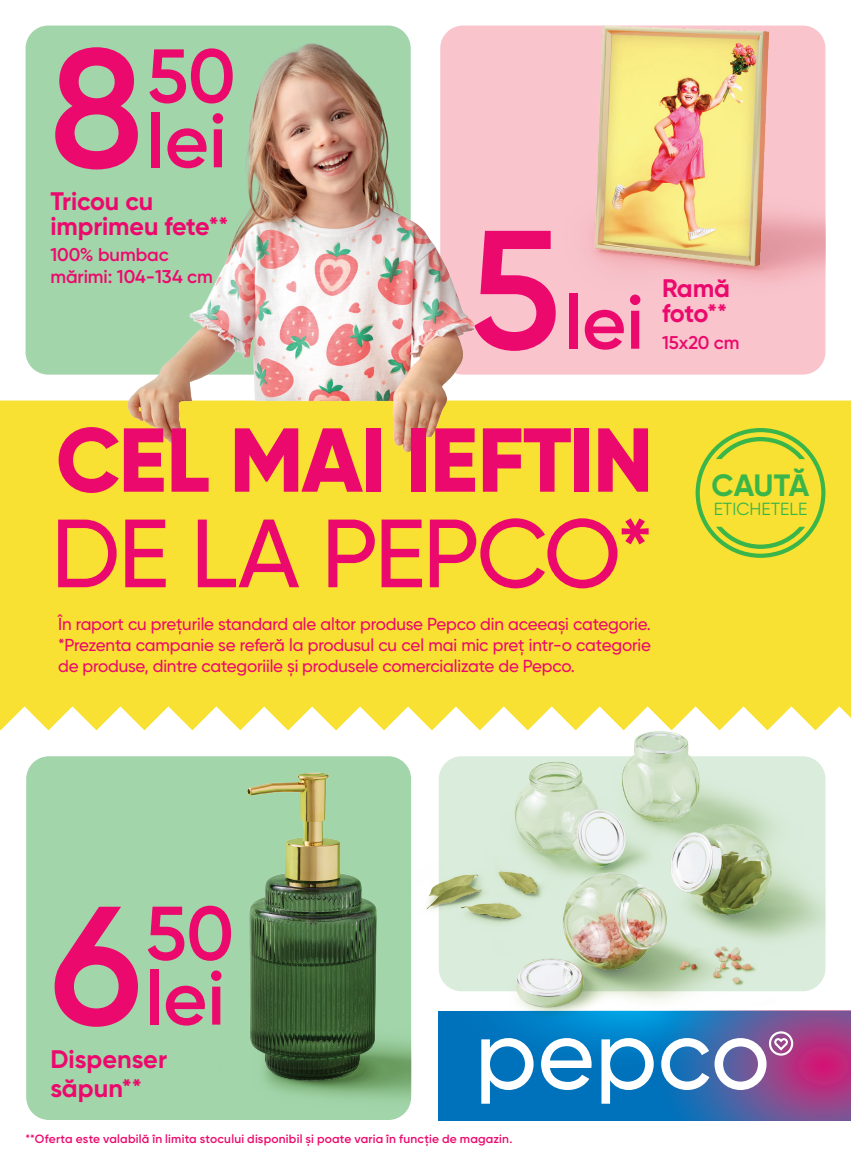
<style>
.page{position:relative;width:851px;height:1170px;background:#fff}
.page>*{position:absolute;margin:0;border:0;box-sizing:border-box;transform-origin:0 0}
.t1{font:500 96.6px "Gilroy";letter-spacing:-.03em;color:#ec096d}
.t2{font:800 90.45px "Gilroy";letter-spacing:-.02em;color:#ec096d}
.t3{font:600 75.9px/64.8px "Gilroy";color:#ec096d;text-align:right}
.t4{font:700 30.75px "Gilroy";letter-spacing:-.015em;color:#3ab54a}
.t5{font:700 25.35px/25.3px "Gilroy";letter-spacing:-.005em;color:#ec096d}
.t6{font:600 18.45px/21.8px "Gilroy";letter-spacing:-.005em;color:#ec096d}
.t7{font:17.55px "Gilroy";color:#3ab54a}
.t8{font:500 17.4px/20.9px "Gilroy";letter-spacing:-.01em;color:#ec096d;text-align:justify}
.t9{font:600 12px "Gilroy";letter-spacing:.015em;color:#ec096d}
.s1{font-size:168.3px}
</style>
<div class="page">
<svg style="left:438px;top:1010px;width:412px;height:110px;background:#4a5ba3"></svg>
<div style="left:26px;top:26px;width:384px;height:348px;background:#a3d5ab;border-radius:23px"></div>
<div style="left:440px;top:26px;width:385px;height:348px;background:#f9c4cc;border-radius:23px"></div>
<div style="left:26px;top:756px;width:385px;height:363px;background:#a3d5ab;border-radius:23px"></div>
<div style="left:0;top:400px;width:850px;height:330px;background:#f8e132"></div>
<img style="left:214px;top:756px;width:197px;height:363px">
<img style="left:411px;top:726px;width:414px;height:379px">
<img style="left:500px;top:25px;width:325px;height:350px">
<img style="left:67px;top:25px;width:406px;height:542px">
<div style="left:695px;top:428px;width:130px;height:130px;border:4px solid #3ab54a;border-radius:50%"></div>
<svg style="left:715px;top:437px;width:90px;height:22px;background:#bfd339"></svg>
<svg style="left:715px;top:526px;width:90px;height:23px;background:#c1d438"></svg>
<h3 class="t3" style="left:49px;top:43px;width:188px"><span class="s1">8</span>50 lei</h3>
<h3 class="t5" style="left:50px;top:188px;width:180px">Tricou cu imprimeu fete**</h3>
<p class="t6" style="left:50px;top:244px;width:164px">100% bumbac mărimi: 104-134 cm</p>
<h3 class="t3" style="left:469px;top:289px;width:176px"><span class="s1">5</span>lei</h3>
<h3 class="t5" style="left:662px;top:275px;width:69px">Ramă foto**</h3>
<p class="t6" style="left:662px;top:331px;width:79px">15x20 cm</p>
<h2 class="t2" style="left:56px;top:403px;width:599px">CEL MAI IEFTIN</h2>
<h1 class="t1" style="left:51px;top:494px;width:604px">DE LA PEPCO*</h1>
<p class="t8" style="left:58px;top:613px;width:594px">În raport cu prețurile standard ale altor produse Pepco din aceeași categorie. *Prezenta campanie se referă la produsul cu cel mai mic preț intr-o categorie de produse, dintre categoriile și produsele comercializate de Pepco.</p>
<h3 class="t4" style="left:711px;top:465px;width:99px">CAUTĂ</h3>
<p class="t7" style="left:713px;top:498px;width:95px">ETICHETELE</p>
<h3 class="t3" style="left:50px;top:900px;width:185px"><span class="s1">6</span>50 lei</h3>
<h3 class="t5" style="left:50px;top:1044px;width:118px;line-height:28.7px">Dispenser săpun**</h3>
<p class="t9" style="left:26px;top:1131px;width:488px">**Oferta este valabilă în limita stocului disponibil și poate varia în funcție de magazin.</p>
</div>
